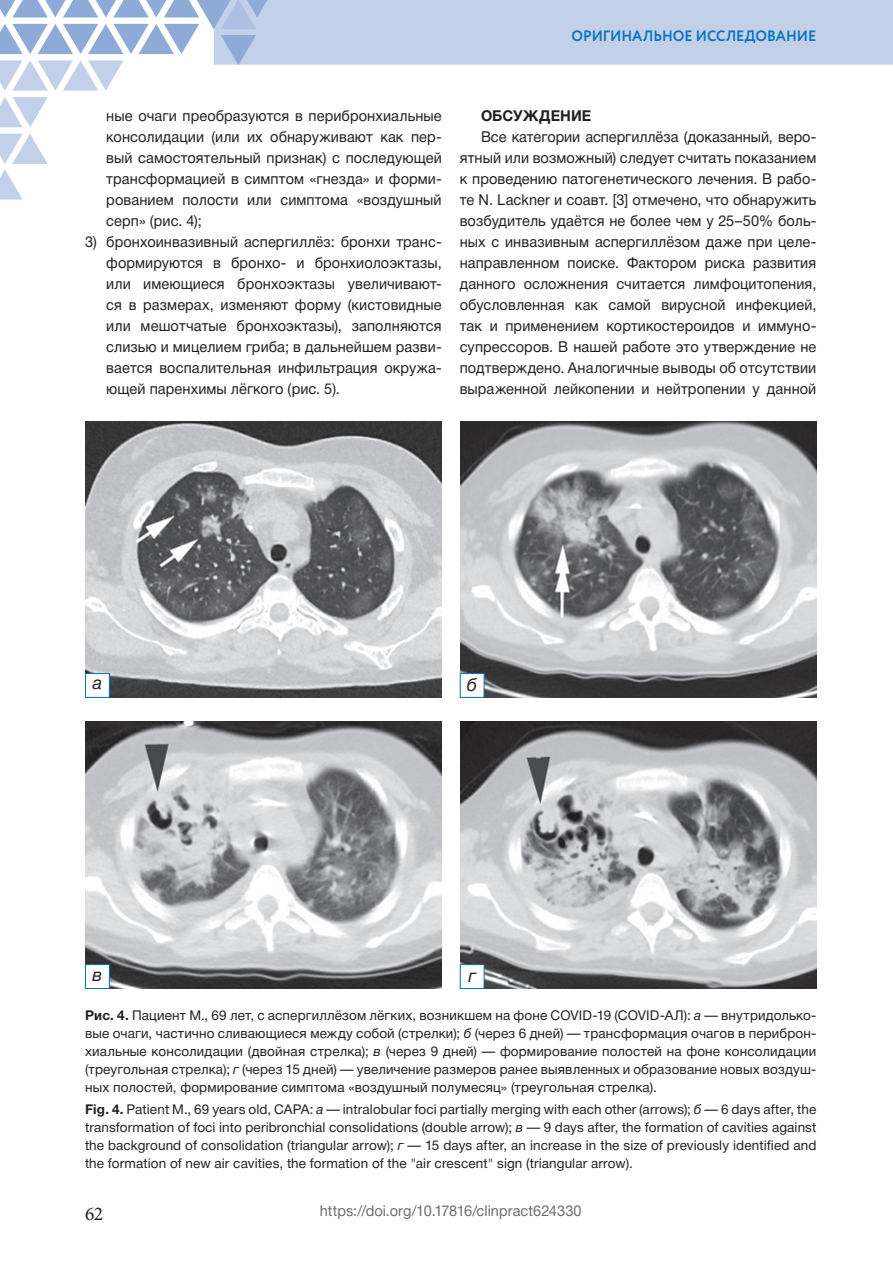
<style>
.page{position:relative;width:893px;height:1263px;background:#fff}
.page>*{position:absolute;margin:0;border:0;box-sizing:border-box;transform-origin:0 0}
.t1{font:19.5px "Minion Pro";color:#231f20}
.t2{font:italic 18px "Helvetica Neue Cyr";color:#231f20}
.t3{font:15px/21px "Helvetica Neue Cyr";letter-spacing:.005em;color:#231f20;text-align:justify}
.t4{font:15px "Helvetica Neue Cyr";letter-spacing:.005em;color:#6c6d70}
.t5{font:700 15px "Circe";letter-spacing:-.005em;color:#0874bb;scale:.95 1}
.t6{font:700 15px "Helvetica Neue Cyr";letter-spacing:.01em;color:#231f20}
.t7{font:13.5px/18px "Helvetica Neue Cyr";letter-spacing:.01em;color:#231f20;text-align:justify}
.s1{font-weight:700}
.s2{font-style:italic}
</style>
<div class="page">
<svg style="left:0;top:97px;width:48px;height:30px"></svg>
<svg style="left:0;top:134px;width:48px;height:65px"></svg>
<svg style="left:0;top:0;width:893px;height:91px"></svg>
<img style="left:85px;top:721px;width:357px;height:268px">
<img style="left:85px;top:421px;width:357px;height:277px">
<img style="left:460px;top:721px;width:356px;height:267px">
<img style="left:460px;top:421px;width:356px;height:277px">
<div style="left:85px;top:673px;width:24px;height:24px;background:#fff"></div>
<div style="left:85px;top:673px;width:25px;height:25px;border:1px solid #0874bb"></div>
<div style="left:85px;top:965px;width:24px;height:23px;background:#fff"></div>
<div style="left:85px;top:964px;width:25px;height:25px;border:1px solid #0874bb"></div>
<div style="left:460px;top:673px;width:24px;height:24px;background:#fff"></div>
<div style="left:460px;top:673px;width:24px;height:25px;border:1px solid #0874bb"></div>
<div style="left:460px;top:965px;width:24px;height:23px;background:#fff"></div>
<div style="left:460px;top:964px;width:24px;height:25px;border:1px solid #0874bb"></div>
<p class="t5" style="left:571px;top:26px;width:259px">ОРИГИНАЛЬНОЕ ИССЛЕДОВАНИЕ</p>
<p class="t3" style="left:106px;top:106px;width:337px">ные очаги преобразуются в перибронхиальные консолидации (или их обнаруживают как пер&shy;вый самостоятельный признак) с последующей трансформацией в симптом «гнезда» и форми&shy;рованием полости или симптома «воздушный серп» (рис. 4);</p>
<p class="t3" style="left:106px;top:232px;width:337px;text-indent:-21px">3) бронхоинвазивный аспергиллёз: бронхи транс&shy;формируются в бронхо- и бронхиолоэктазы, или имеющиеся бронхоэктазы увеличивают&shy;ся в размерах, изменяют форму (кистовидные или мешотчатые бронхоэктазы), заполняются слизью и мицелием гриба; в дальнейшем разви&shy;вается воспалительная инфильтрация окружа&shy;ющей паренхимы лёгкого (рис. 5).</p>
<p class="t6" style="left:481px;top:108px;width:112px">ОБСУЖДЕНИЕ</p>
<p class="t3" style="left:460px;top:127px;width:358px;text-indent:21px">Все категории аспергиллёза (доказанный, веро&shy;ятный или возможный) следует считать показанием к проведению патогенетического лечения. В рабо&shy;те N. Lackner и соавт. [3] отмечено, что обнаружить возбудитель удаётся не более чем у 25–50% боль&shy;ных с инвазивным аспергиллёзом даже при целе&shy;направленном поиске. Фактором риска развития данного осложнения считается лимфоцитопения, обусловленная как самой вирусной инфекцией, так и применением кортикостероидов и иммуно&shy;супрессоров. В нашей работе это утверждение не подтверждено. Аналогичные выводы об отсутствии выраженной лейкопении и нейтропении у данной</p>
<p class="t2" style="left:93px;top:673px;width:11px">a</p>
<p class="t2" style="left:467px;top:674px;width:12px">б</p>
<p class="t2" style="left:93px;top:964px;width:11px">в</p>
<p class="t2" style="left:468px;top:965px;width:9px">г</p>
<p class="t7" style="left:85px;top:1006px;width:733px"><span class="s1">Рис. 4.</span> Пациент М., 69 лет, с аспергиллёзом лёгких, возникшем на фоне COVID-19 (COVID-АЛ): <span class="s2">а</span> — внутридолько&shy;вые очаги, частично сливающиеся между собой (стрелки); <span class="s2">б</span> (через 6 дней) — трансформация очагов в периброн&shy;хиальные консолидации (двойная стрелка); <span class="s2">в</span> (через 9 дней) — формирование полостей на фоне консолидации (треугольная стрелка); <span class="s2">г</span> (через 15 дней) — увеличение размеров ранее выявленных и образование новых воздуш&shy;ных полостей, формирование симптома «воздушный полумесяц» (треугольная стрелка).</p>
<p class="t7" style="left:85px;top:1100px;width:733px"><span class="s1">Fig. 4.</span> Patient M., 69 years old, CAPA: <span class="s2">а</span> — intralobular foci partially merging with each other (arrows); <span class="s2">б</span> — 6 days after, the transformation of foci into peribronchial consolidations (double arrow); <span class="s2">в</span> — 9 days after, the formation of cavities against the background of consolidation (triangular arrow); <span class="s2">г</span> — 15 days after, an increase in the size of previously identified and the formation of new air cavities, the formation of the "air crescent" sign (triangular arrow).</p>
<h1 class="t1" style="left:85px;top:1200px;width:20px">62</h1>
<p class="t4" style="left:320px;top:1203px;width:263px">https://doi.org/10.17816/clinpract624330</p>
</div>
